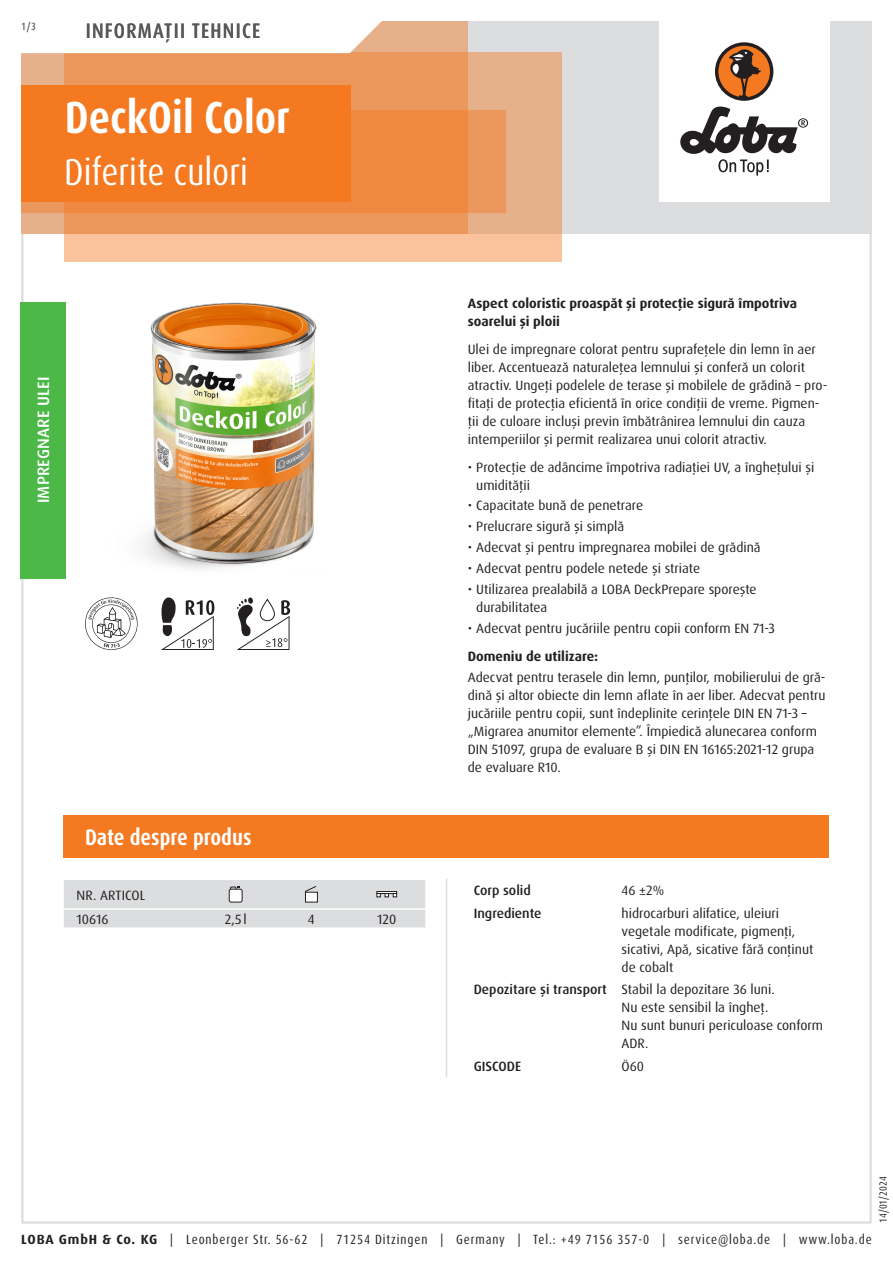
<style>
.page{position:relative;width:893px;height:1263px;background:#fff}
.page>*{position:absolute;margin:0;border:0;box-sizing:border-box;transform-origin:0 0}
.Produktname_weiss{font:700 condensed 45px "Dax Pro";color:#fff}
.Variante_weiss{font:condensed 37.5px "Dax Pro";color:#fff}
.Abschnitt{font:700 condensed 22.5px "Dax Pro";color:#fff}
.TI{font:500 condensed 21px "Dax Pro";letter-spacing:.06em;color:#57585a}
.Produktart_Oel-Veredelung{font:500 16.5px "Dax Pro";letter-spacing:.01em;color:#fff}
.Text{font:13.5px/18px "Dax Pro";color:#231f20}
.Text_ohne_Silbentrennung{font:13.5px/18px "Dax Pro";color:#231f20}
.Text_Bold{font:700 13.5px/18px "Dax Pro";color:#231f20}
.Text_Medium{font:500 13.5px "Dax Pro";color:#231f20}
.Text_Großbuchstaben{font:13.5px "Dax Pro";letter-spacing:.01em;color:#231f20}
.Text_zentriert{font:13.5px "Dax Pro";color:#231f20}
.t1{font:condensed 13.35px "Dax Pro";letter-spacing:.065em;color:#231f20}
.t2{font:condensed 10.5px "Dax Pro";color:#231f20}
.t3{font:500 condensed 10.5px "Dax Pro";color:#57585a}
.s1{font-weight:700;font-stretch:normal}
</style>
<div class="page">
<hr style="left:446px;top:878px;width:1px;height:199px;background:#dcdddf">
<svg style="left:64px;top:880px;width:361px;height:48px;background:#dcdddf"></svg>
<div style="left:377px;top:891px;width:20px;height:3px;border:1px solid #231f20"></div>
<div style="left:64px;top:815px;width:765px;height:42px;background:#f47921"></div>
<svg style="left:85px;top:597px;width:53px;height:53px"></svg>
<svg style="left:161px;top:597px;width:53px;height:53px"></svg>
<svg style="left:237px;top:597px;width:53px;height:53px"></svg>
<img style="left:141px;top:302px;width:176px;height:267px">
<div style="left:20px;top:302px;width:46px;height:276px;background:#4cb848"></div>
<div style="left:21px;top:21px;width:851px;height:213px;background:#dcdddf"></div>
<div style="left:659px;top:0;width:170px;height:202px;background:#fff"></div>
<svg style="left:680px;top:106px;width:128px;height:70px"></svg>
<div style="left:715px;top:42px;width:58px;height:59px;background:#231f20;border-radius:50%"></div>
<svg style="left:718px;top:45px;width:52px;height:52px"></svg>
<div style="left:64px;top:52px;width:497px;height:209px;background:linear-gradient(to right,#fec79f,#efb992)"></div>
<div style="left:21px;top:111px;width:485px;height:102px;background:#ec975b"></div>
<svg style="left:21px;top:21px;width:447px;height:213px;background:#ec9355"></svg>
<svg style="left:21px;top:21px;width:411px;height:34px;background:#faede4"></svg>
<div style="left:21px;top:85px;width:330px;height:117px;background:#f47921"></div>
<p class="t3" style="left:21px;top:19px;width:16px">1/3</p>
<p class="TI" style="left:86px;top:17px;width:176px">INFORMAŢII TEHNICE</p>
<p class="Produktname_weiss" style="left:65px;top:89px;width:227px">DeckOil Color</p>
<p class="Variante_weiss" style="left:64px;top:148px;width:185px">Diferite culori</p>
<p class="Produktart_Oel-Veredelung" style="left:33px;top:503px;width:128px;rotate:-90deg">IMPREGNARE ULEI</p>
<p class="Abschnitt" style="left:85px;top:823px;width:168px">Date despre produs</p>
<p class="Text_Großbuchstaben" style="left:77px;top:886px;width:70px">NR. ARTICOL</p>
<p class="Text" style="left:77px;top:910px;width:33px">10616</p>
<p class="Text_zentriert" style="left:225px;top:910px;width:23px">2,5l</p>
<p class="Text_zentriert" style="left:308px;top:910px;width:8px">4</p>
<p class="Text_zentriert" style="left:377px;top:910px;width:21px">120</p>
<p class="Text_Bold" style="left:468px;top:295px;width:331px">Aspect coloristic proaspăt și protecție sigură împotriva soarelui și ploii</p>
<p class="Text" style="left:468px;top:340px;width:361px">Ulei de impregnare colorat pentru suprafeţele din lemn în aer liber. Accentuează naturalețea lemnului și conferă un colorit atractiv. Ungeți podelele de terase și mobilele de grădină – pro&shy;fitați de protecția eficientă în orice condiții de vreme. Pigmen&shy;ții de culoare incluși previn îmbătrânirea lemnului din cauza intemperiilor și permit realizarea unui colorit atractiv.</p>
<p class="Text" style="left:476px;top:458px;width:340px;text-indent:-9px">• Protecție de adâncime împotriva radiației UV, a înghețului și umidității</p>
<p class="Text" style="left:468px;top:497px;width:177px">• Capacitate bună de penetrare</p>
<p class="Text" style="left:468px;top:518px;width:158px">• Prelucrare sigură şi simplă</p>
<p class="Text" style="left:468px;top:539px;width:294px">• Adecvat şi pentru impregnarea mobilei de grădină</p>
<p class="Text" style="left:468px;top:560px;width:234px">• Adecvat pentru podele netede și striate</p>
<p class="Text" style="left:476px;top:581px;width:282px;text-indent:-9px">• Utilizarea prealabilă a LOBA DeckPrepare sporește durabilitatea</p>
<p class="Text" style="left:468px;top:620px;width:309px">• Adecvat pentru jucăriile pentru copii conform EN 71-3</p>
<p class="Text_Bold" style="left:468px;top:647px;width:132px">Domeniu de utilizare:</p>
<p class="Text" style="left:468px;top:669px;width:359px">Adecvat pentru terasele din lemn, punţilor, mobilierului de gră&shy;dină şi altor obiecte din lemn aflate în aer liber. Adecvat pentru jucăriile pentru copii, sunt îndeplinite cerinţele DIN EN 71-3 – „Migrarea anumitor elemente”. Împiedică alunecarea conform DIN 51097, grupa de evaluare B și DIN EN 16165:2021-12 grupa de evaluare R10.</p>
<p class="Text_Medium" style="left:474px;top:882px;width:59px">Corp solid</p>
<p class="Text_ohne_Silbentrennung" style="left:622px;top:881px;width:44px">46 ±2%</p>
<p class="Text_Medium" style="left:474px;top:904px;width:69px">Ingrediente</p>
<p class="Text_ohne_Silbentrennung" style="left:622px;top:904px;width:193px">hidrocarburi alifatice, uleiuri vegetale modificate, pigmenţi, sicativi, Apă, sicative fără conţinut de cobalt</p>
<p class="Text_Medium" style="left:474px;top:981px;width:135px">Depozitare şi transport</p>
<p class="Text_ohne_Silbentrennung" style="left:622px;top:981px;width:155px">Stabil la depozitare 36 luni.</p>
<p class="Text_ohne_Silbentrennung" style="left:622px;top:999px;width:149px">Nu este sensibil la îngheţ.</p>
<p class="Text_ohne_Silbentrennung" style="left:622px;top:1017px;width:203px">Nu sunt bunuri periculoase conform<br>ADR.</p>
<p class="Text_Medium" style="left:474px;top:1057px;width:49px">GISCODE</p>
<p class="Text_ohne_Silbentrennung" style="left:622px;top:1057px;width:24px">Ö60</p>
<p class="t2" style="left:876px;top:1222px;width:48px;rotate:-90deg">14/01/2024</p>
<p class="t1" style="left:21px;top:1230px;width:852px"><span class="s1">LOBA GmbH &amp; Co. KG</span> | Leonberger Str. 56-62 | 71254 Ditzingen | Germany | Tel.: +49 7156 357-0 | service@loba.de | www.loba.de</p>
</div>
